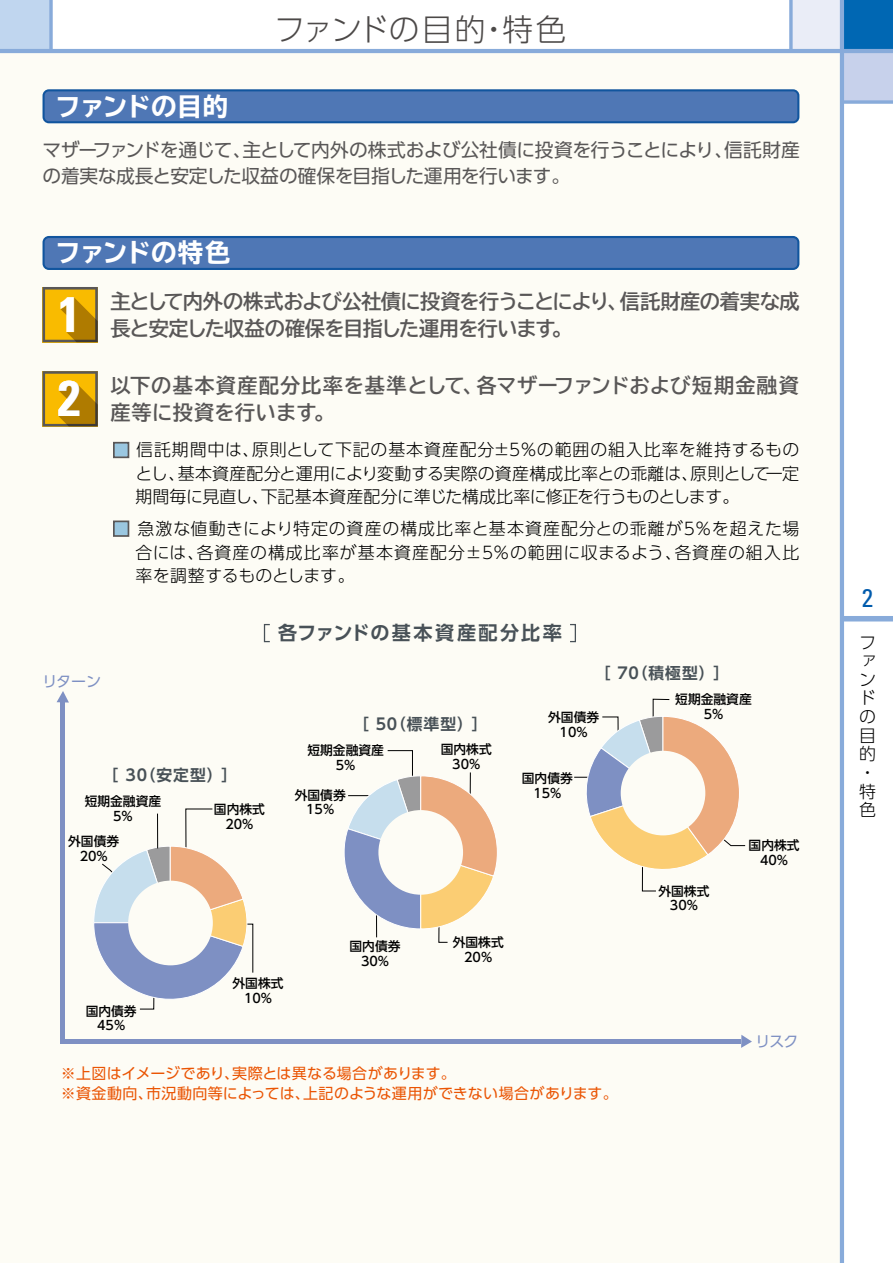
<style>
.page{position:relative;width:893px;height:1263px;background:#fff}
.page>*{position:absolute;margin:0;border:0;box-sizing:border-box;transform-origin:0 0}
.t1{font:700 condensed 49.95px "Univers LT Std";color:#fff}
.t2{font:300 30.75px "UD Shin Go Pro";letter-spacing:.005em;color:#4c4948}
.t3{font:700 expanded 25.5px "TBUD Go Std";letter-spacing:-.025em;color:#fff}
.t4{font:condensed 25.5px "Univers LT Std";color:#005bac}
.t5{font:700 20.25px/26.7px "TBUD Go Std";letter-spacing:.03em;color:#595757}
.t6{font:700 20.25px "TBUD Go Std";letter-spacing:-.035em;color:#595757}
.t7{font:700 20.25px "TBUD Go Std";letter-spacing:-.045em;color:#595757}
.t8{font:700 19.2px "UD Shin Go Pro De";letter-spacing:.105em;color:#485157}
.t9{font:18.75px/26.2px "UD Shin Go Pro";letter-spacing:-.03em;color:#595757}
.t10{font:300 16.95px/18.6px "UD Shin Go Pro";letter-spacing:.005em;color:#000;text-align:justify}
.t11{font:700 15.75px "UD Shin Go Pro De";letter-spacing:.075em;color:#485157}
.t12{font:15px/20px "UD Shin Go Pro";letter-spacing:.015em;color:#ea5504}
.t13{font:15px "UD Shin Go Pro";letter-spacing:-.055em;color:#7e90c3}
.t14{font:500 12.75px/14.9px "UD Shin Go Pro";color:#000;text-align:center}
.s1{color:#9ac7e0}
</style>
<div class="page">
<div style="left:0;top:0;width:51px;height:51px;background:#c0d6ef"></div>
<div style="left:842px;top:0;width:51px;height:51px;background:#0067b3"></div>
<div style="left:842px;top:51px;width:51px;height:51px;background:#c7d1eb"></div>
<div style="left:791px;top:0;width:51px;height:51px;background:#eaedf7"></div>
<div style="left:842px;top:616px;width:51px;height:5px;background:#88abda"></div>
<div style="left:0;top:51px;width:842px;height:1212px;background:#fdfcf5"></div>
<hr style="left:840px;top:0;width:4px;height:1263px;background:#88abda">
<hr style="left:0;top:49px;width:893px;height:4px;background:#88abda">
<svg style="left:844px;top:100px;width:49px;height:4px"></svg>
<svg style="left:49px;top:0;width:4px;height:49px"></svg>
<svg style="left:789px;top:0;width:4px;height:49px"></svg>
<svg style="left:43px;top:89px;width:756px;height:34px;background:#4974b2"></svg>
<svg style="left:43px;top:236px;width:756px;height:34px;background:#4772b2"></svg>
<div style="left:113px;top:442px;width:16px;height:16px;border:2px solid #595757"></div>
<div style="left:113px;top:520px;width:16px;height:17px;border:2px solid #595757"></div>
<svg style="left:43px;top:371px;width:55px;height:55px;background:#c1910c"></svg>
<svg style="left:43px;top:287px;width:55px;height:55px;background:#ca990d"></svg>
<div style="left:264px;top:624px;width:6px;height:18px;border:1px solid #485157"></div>
<div style="left:569px;top:624px;width:7px;height:18px;border:1px solid #485157"></div>
<svg style="left:94px;top:808px;width:159px;height:201px"></svg>
<div style="left:128px;top:881px;width:85px;height:84px;background:#fdfcf5;border-radius:50%"></div>
<hr style="left:157px;top:814px;width:1px;height:34px;background:#000">
<svg style="left:344px;top:750px;width:153px;height:193px"></svg>
<div style="left:378px;top:810px;width:85px;height:85px;background:#fdfcf5;border-radius:50%"></div>
<svg style="left:574px;top:699px;width:172px;height:192px"></svg>
<div style="left:621px;top:751px;width:84px;height:84px;background:#fdfcf5;border-radius:50%"></div>
<hr style="left:61px;top:1039px;width:680px;height:4px;background:#7e90c3">
<svg style="left:741px;top:1035px;width:11px;height:13px"></svg>
<hr style="left:61px;top:700px;width:4px;height:339px;background:#7e90c3">
<svg style="left:57px;top:691px;width:12px;height:11px"></svg>
<h3 class="t3" style="left:55px;top:92px;width:175px">ファンドの目的</h3>
<h2 class="t2" style="left:274px;top:4px;width:294px">ファンドの目的・特色</h2>
<p class="t9" style="left:43px;top:136px;width:759px">マザーファンドを通じて、主として内外の株式および公社債に投資を行うことにより、信託財産の着実な成長と安定した収益の確保を目指した運用を行います。</p>
<h3 class="t3" style="left:55px;top:239px;width:177px">ファンドの特色</h3>
<h1 class="t1" style="left:58px;top:284px;width:24px">1</h1>
<h1 class="t1" style="left:58px;top:368px;width:24px">2</h1>
<p class="t6" style="left:111px;top:285px;width:691px">主として内外の株式および公社債に投資を行うことにより、信託財産の着実な成</p>
<p class="t7" style="left:111px;top:312px;width:463px">長と安定した収益の確保を目指した運用を行います。</p>
<p class="t5" style="left:111px;top:373px;width:690px">以下の基本資産配分比率を基準として、各マザーファンドおよび短期金融資産等に投資を行います。</p>
<p class="t10" style="left:136px;top:438px;width:665px;line-height:23.4px;text-indent:-23px"><span class="s1">■</span> 信託期間中は、原則として下記の基本資産配分±5％の範囲の組入比率を維持するものとし、基本資産配分と運用により変動する実際の資産構成比率との乖離は、原則として一定期間毎に見直し、下記基本資産配分に準じた構成比率に修正を行うものとします。</p>
<p class="t10" style="left:136px;top:516px;width:665px;line-height:23.4px;text-indent:-23px"><span class="s1">■</span> 急激な値動きにより特定の資産の構成比率と基本資産配分との乖離が5％を超えた場合には、各資産の構成比率が基本資産配分±5％の範囲に収まるよう、各資産の組入比率を調整するものとします。</p>
<p class="t13" style="left:42px;top:669px;width:60px">リターン</p>
<p class="t8" style="left:278px;top:617px;width:285px">各ファンドの基本資産配分比率</p>
<p class="t11" style="left:595px;top:660px;width:136px">［ 70（積極型）］</p>
<p class="t11" style="left:353px;top:711px;width:136px">［ 50（標準型）］</p>
<p class="t14" style="left:548px;top:710px;width:53px">外国債券<br>10%</p>
<p class="t14" style="left:675px;top:691px;width:78px">短期金融資産<br>5%</p>
<p class="t11" style="left:103px;top:762px;width:136px">［ 30（安定型）］</p>
<p class="t14" style="left:307px;top:742px;width:78px">短期金融資産<br>5%</p>
<p class="t14" style="left:85px;top:793px;width:78px">短期金融資産<br>5%</p>
<p class="t14" style="left:295px;top:787px;width:53px">外国債券<br>15%</p>
<p class="t14" style="left:214px;top:801px;width:53px">国内株式<br>20%</p>
<p class="t14" style="left:68px;top:833px;width:53px">外国債券<br>20%</p>
<p class="t14" style="left:441px;top:741px;width:53px">国内株式<br>30%</p>
<p class="t14" style="left:522px;top:770px;width:53px">国内債券<br>15%</p>
<p class="t14" style="left:86px;top:1003px;width:53px">国内債券<br>45%</p>
<p class="t14" style="left:233px;top:975px;width:53px">外国株式<br>10%</p>
<p class="t14" style="left:349px;top:938px;width:53px">国内債券<br>30%</p>
<p class="t14" style="left:453px;top:934px;width:53px">外国株式<br>20%</p>
<p class="t12" style="left:61px;top:1063px;width:558px">※上図はイメージであり、実際とは異なる場合があります。<br>※資金動向、市況動向等によっては、上記のような運用ができない場合があります。</p>
<p class="t14" style="left:658px;top:883px;width:53px">外国株式<br>30%</p>
<p class="t14" style="left:749px;top:837px;width:53px">国内株式<br>40%</p>
<p class="t13" style="left:756px;top:1029px;width:44px">リスク</p>
<h3 class="t4" style="left:862px;top:582px;width:13px">2</h3>
<p class="t10" style="left:859px;top:632px;width:18px;text-align:left">ファンドの目的・特色</p>
</div>
